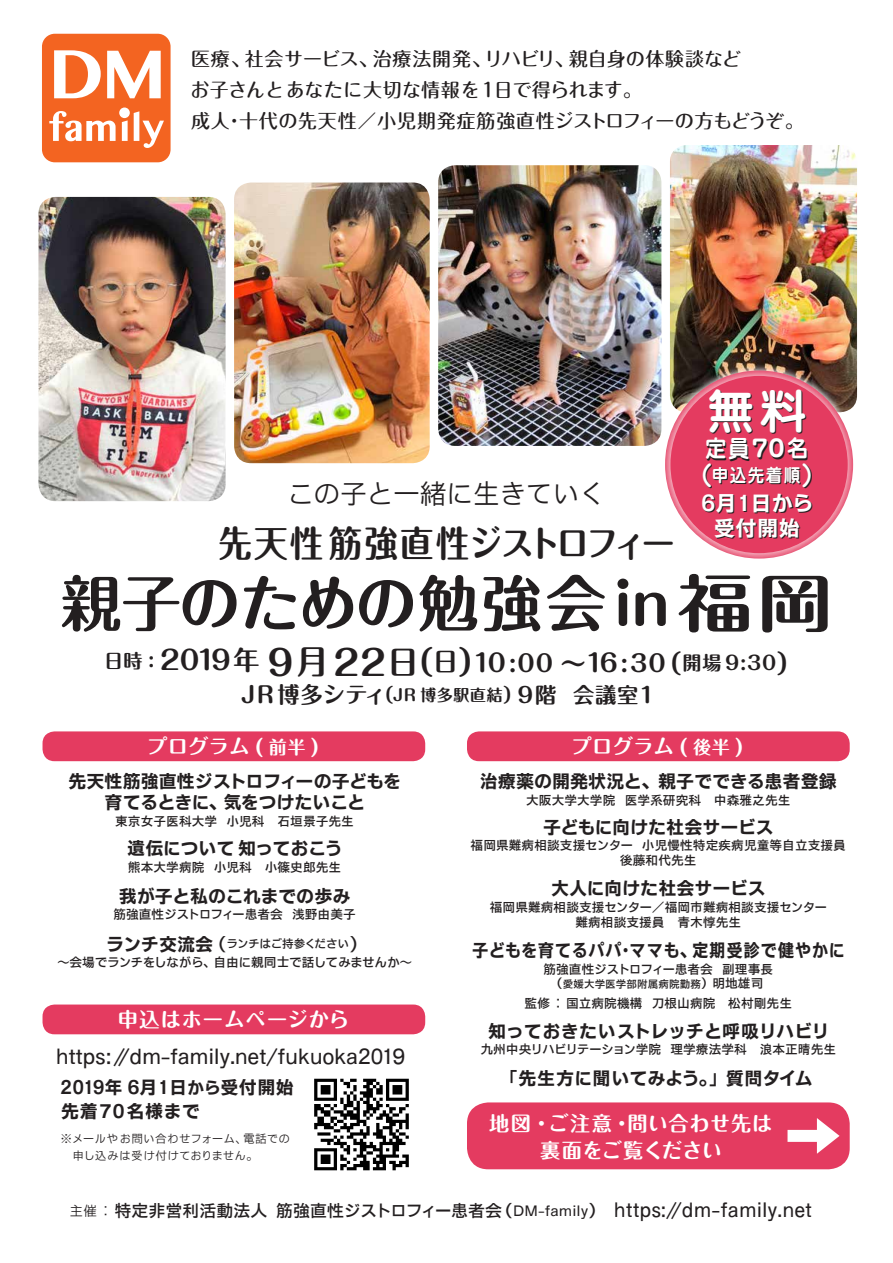
<style>
.page{position:relative;width:893px;height:1263px;background:#fff}
.page>*{position:absolute;margin:0;border:0;box-sizing:border-box;transform-origin:0 0}
.t1{font:700 60.6px "Maru Fo Pro";color:#231f20}
.t2{font:700 46.8px "Jun 501 Pro";color:#fff}
.t3{font:700 36.15px "Maru Fo Pro";letter-spacing:.015em;color:#231f20;scale:.93 1}
.t4{font:27.6px "Ro NOW Std GM";letter-spacing:-.04em;color:#231f20}
.t5{font:700 23.4px "Jun 501 Pro";letter-spacing:.075em;color:#fff;scale:.92 1}
.t6{font:700 22.35px "Maru Fo Pro";letter-spacing:.015em;color:#231f20}
.t7{font:21.3px/25.5px "Ro NOW Std GE";letter-spacing:.02em;color:#fff;text-align:center}
.t8{font:700 20.25px/27.6px "Maru Fo Pro";letter-spacing:.025em;color:#fff;text-align:center}
.t9{font:20.25px "Ro NOW Std GB";letter-spacing:-.02em;color:#231f20}
.t10{font:700 20.25px "Maru Fo Pro";letter-spacing:.045em;color:#fff}
.t11{font:700 19.2px "Maru Fo Pro";color:#231f20}
.t12{font:500 19.05px/30.9px "Maru Fo Pro";letter-spacing:.01em;color:#231f20}
.t13{font:18px "Ro NOW Std GE";color:#231f20}
.t14{font:18px/21.3px "Ro NOW Std GE";letter-spacing:-.03em;color:#231f20;text-align:center}
.t15{font:18px "Ro NOW Std GE";letter-spacing:.04em;color:#231f20;scale:.91 1}
.t16{font:18px/24.5px "Ro NOW Std GE";letter-spacing:.02em;color:#231f20;scale:.95 1}
.t17{font:700 18px "Jun 501 Pro";letter-spacing:.08em;color:#fff;scale:.92 1}
.t18{font:16.95px "Ro NOW Std GB";color:#231f20}
.t19{font:12.75px/14.9px "Ro NOW Std GB";color:#231f20;text-align:center}
.t20{font:12.75px "Ro NOW Std GB";letter-spacing:-.025em;color:#231f20}
.t21{font:11.7px/17px "Ro NOW Std GM";letter-spacing:.005em;color:#231f20}
.t22{font:11.7px "Ro NOW Std GB";letter-spacing:-.04em;color:#231f20}
.t23{font:10.65px "Ro NOW Std GB";color:#231f20}
.s1{font-size:25.5px}
.s2{font-size:57.45px}
.s3{font-size:62.7px}
.s4{font-size:26.55px}
.s5{font-size:35.1px}
.s6{font-size:33px}
.s7{font-size:31.95px}
.s8{font-size:24.45px}
.s9{font-size:23.4px}
.s10{font-size:19.2px}
.s11{font-size:15.9px}
.s12{font-size:21.3px}
.s13{font-size:18px}
.s14{font-family:"Ro NOW Std GE";font-size:18px}
.s15{font-size:16.95px}
.s16{font-size:12.75px}
.s17{font-family:"Ro NOW Std GM";font-size:13.8px}
.s18{font-size:13.8px}
</style>
<div class="page">
<div style="left:43px;top:731px;width:382px;height:30px;background:#e43b60;border-radius:12px"></div>
<div style="left:467px;top:731px;width:383px;height:30px;background:#e43b60;border-radius:12px"></div>
<div style="left:43px;top:1004px;width:382px;height:30px;background:#e43b60;border-radius:12px"></div>
<div style="left:467px;top:1102px;width:383px;height:67px;background:#e43b60;border-radius:21px"></div>
<svg style="left:787px;top:1118px;width:52px;height:36px"></svg>
<div style="left:42px;top:34px;width:129px;height:128px;background:#f36421;border-radius:13px"></div>
<svg style="left:54px;top:50px;width:47px;height:48px"></svg>
<svg style="left:107px;top:51px;width:54px;height:47px"></svg>
<svg style="left:49px;top:111px;width:67px;height:30px"></svg>
<svg style="left:122px;top:120px;width:6px;height:21px"></svg>
<svg style="left:134px;top:111px;width:30px;height:37px"></svg>
<div style="left:119px;top:108px;width:11px;height:10px;background:#fff;border-radius:50%"></div>
<img style="left:314px;top:1078px;width:95px;height:93px">
<img style="left:670px;top:145px;width:187px;height:218px">
<img style="left:438px;top:165px;width:223px;height:281px">
<img style="left:38px;top:197px;width:188px;height:304px">
<img style="left:234px;top:183px;width:196px;height:280px">
<img style="left:659px;top:364px;width:199px;height:195px">
<div style="left:670px;top:376px;width:178px;height:177px;background:#e43b60;border-radius:50%"></div>
<h3 class="t12" style="left:190px;top:41px;width:615px">医療、社会サービス、治療法開発、リハビリ、親自身の体験談など<br>お子さんとあなたに大切な情報を1日で得られます。<br>成人・十代の先天性／小児期発症筋強直性ジストロフィーの方もどうぞ。</h3>
<h2 class="t2" style="left:707px;top:374px;width:101px">無料</h2>
<h3 class="t5" style="left:705px;top:430px;width:114px">定員70名</h3>
<h3 class="t17" style="left:689px;top:461px;width:150px"><span class="s1">（</span>申込先着順<span class="s1">）</span></h3>
<h3 class="t7" style="left:701px;top:490px;width:114px">6月 1日から受付開始</h3>
<h3 class="t4" style="left:287px;top:476px;width:321px">この子と一緒に生きていく</h3>
<h3 class="t3" style="left:219px;top:514px;width:492px">先天性筋強直性ジストロフィー</h3>
<h1 class="t1" style="left:60px;top:555px;width:774px">親子のための勉強会<span class="s2">in</span><span class="s3">福岡</span></h1>
<h3 class="t11" style="left:104px;top:647px;width:700px">日時：<span class="s4">2019年</span> <span class="s5">9</span><span class="s6">月</span><span class="s5">22</span><span class="s7">日（</span><span class="s1">日</span><span class="s7">）</span><span class="s8">10</span><span class="s9">:00</span> <span class="s1">～</span><span class="s8">16</span><span class="s9">:30</span><span class="s1">（</span>開場 9:30<span class="s1">）</span></h3>
<h3 class="t6" style="left:241px;top:677px;width:418px">JR 博多シティ<span class="s10">（</span><span class="s11">JR 博多駅直結</span><span class="s10">）</span><span class="s12">9階　会議室１</span></h3>
<h3 class="t8" style="left:147px;top:730px;width:173px">プログラム ( <span class="s13">前半</span> )</h3>
<h3 class="t8" style="left:571px;top:730px;width:173px">プログラム ( <span class="s13">後半</span> )</h3>
<h3 class="t14" style="left:68px;top:771px;width:334px">先天性筋強直性ジストロフィーの子どもを育てるときに、気をつけたいこと</h3>
<p class="t19" style="left:115px;top:813px;width:240px">東京女子医科大学 小児科　石垣景子先生</p>
<h3 class="t14" style="left:127px;top:838px;width:217px">遺伝について知っておこう</h3>
<p class="t19" style="left:128px;top:859px;width:215px">熊本大学病院 小児科　小篠史郎先生</p>
<h3 class="t13" style="left:119px;top:884px;width:233px">我が子と私のこれまでの歩み</h3>
<p class="t19" style="left:113px;top:907px;width:244px">筋強直性ジストロフィー患者会 浅野由美子</p>
<p class="t22" style="left:106px;top:936px;width:263px"><span class="s14">ランチ交流会</span><span class="s13">（</span>ランチはご持参ください<span class="s13">）</span></p>
<p class="t20" style="left:57px;top:954px;width:357px">～会場でランチをしながら、自由に親同士で話してみませんか～</p>
<h3 class="t10" style="left:118px;top:1003px;width:233px">申込はホームページから</h3>
<h3 class="t9" style="left:56px;top:1043px;width:351px">https://dm-family.net/fukuoka2019</h3>
<h3 class="t16" style="left:60px;top:1075px;width:247px">2019年 6月 1日<span class="s15">から</span>受付開始先着70名様まで</h3>
<p class="t21" style="left:60px;top:1130px;width:231px">※メールやお問い合わせフォーム、電話での　申し込みは受け付けておりません。</p>
<h3 class="t13" style="left:480px;top:769px;width:358px">治療薬の開発状況と、親子でできる患者登録</h3>
<p class="t19" style="left:526px;top:792px;width:266px">大阪大学大学院 医学系研究科　中森雅之先生</p>
<h3 class="t13" style="left:543px;top:815px;width:232px">子どもに向けた社会サービス</h3>
<p class="t19" style="left:471px;top:838px;width:377px">福岡県難病相談支援センター 小児慢性特定疾病児童等自立支援員後藤和代先生</p>
<h3 class="t13" style="left:551px;top:876px;width:216px">大人に向けた社会サービス</h3>
<p class="t19" style="left:490px;top:899px;width:339px">福岡県難病相談支援センター／福岡市難病相談支援センター難病相談支援員　青木惇先生</p>
<h3 class="t15" style="left:472px;top:938px;width:411px">子どもを育てるパパ・ママも、定期受診で健やかに</h3>
<p class="t19" style="left:543px;top:961px;width:231px">筋強直性ジストロフィー患者会 副理事長</p>
<p class="t23" style="left:550px;top:977px;width:215px"><span class="s16">（</span>愛媛大学医学部附属病院勤務<span class="s16">）明地雄司</span></p>
<p class="t19" style="left:525px;top:995px;width:269px">監修：国立病院機構 刀根山病院　松村剛先生</p>
<h3 class="t13" style="left:488px;top:1019px;width:343px">知っておきたいストレッチと呼吸リハビリ</h3>
<p class="t19" style="left:480px;top:1042px;width:357px">九州中央リハビリテーション学院 理学療法学科　浪本正晴先生</p>
<h3 class="t13" style="left:500px;top:1066px;width:314px">「先生方に聞いてみよう。」質問タイム</h3>
<h3 class="t8" style="left:489px;top:1107px;width:285px">地図・ご注意・問い合わせ先は裏面をご覧ください</h3>
<h3 class="t18" style="left:70px;top:1200px;width:744px"><span class="s17">主催：</span>特定非営利活動法人　筋強直性ジストロフィー患者会（<span class="s18">DM-family</span>）　 <span class="s10">https://dm-family.net</span></h3>
</div>
